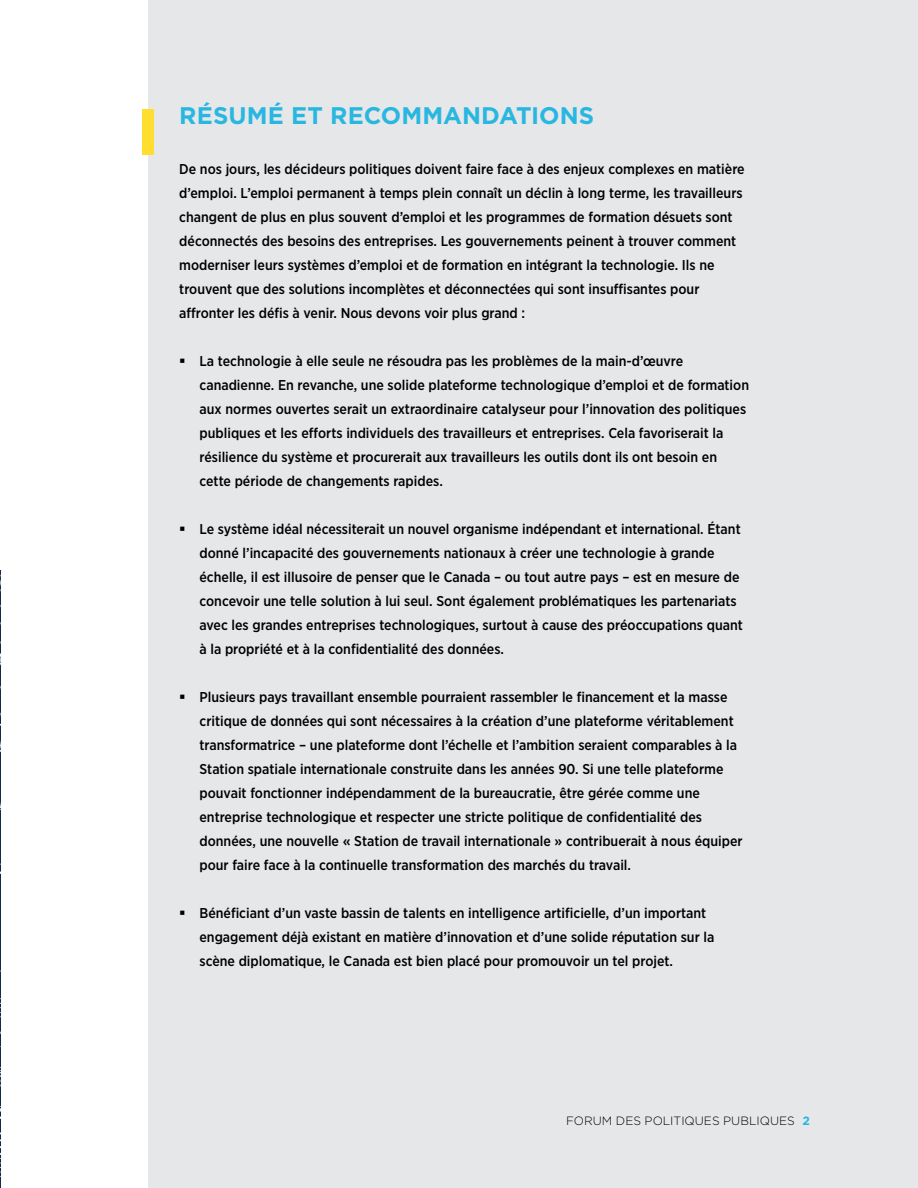
<style>
.page{position:relative;width:918px;height:1188px;background:#fff}
.page>*{position:absolute;margin:0;border:0;box-sizing:border-box;transform-origin:0 0}
.t1{font:700 24px "Gotham";letter-spacing:.005em;color:#29b7e1}
.t2{font:500 14.25px/24px "Gotham Narrow";color:#000}
.t3{font:300 12px "Gotham";color:#000}
.s1{font-weight:700;color:#29b7e1}
</style>
<div class="page">
<img style="left:0;top:570px;width:1px;height:618px">
<div style="left:148px;top:0;width:770px;height:1188px;background:#e6e7e8"></div>
<div style="left:143px;top:110px;width:11px;height:45px;background:#ffde2f"></div>
<h1 class="t1" style="left:179px;top:99px;width:417px">RÉSUMÉ ET RECOMMANDATIONS</h1>
<p class="t2" style="left:179px;top:157px;width:567px">De nos jours, les décideurs politiques doivent faire face à des enjeux complexes en matière d’emploi. L’emploi permanent à temps plein connaît un déclin à long terme, les travailleurs changent de plus en plus souvent d’emploi et les programmes de formation désuets sont déconnectés des besoins des entreprises. Les gouvernements peinent à trouver comment moderniser leurs systèmes d’emploi et de formation en intégrant la technologie. Ils ne trouvent que des solutions incomplètes et déconnectées qui sont insuffisantes pour affronter les défis à venir. Nous devons voir plus grand :</p>
<p class="t2" style="left:200px;top:349px;width:551px">La technologie à elle seule ne résoudra pas les problèmes de la main-d’œuvre canadienne. En revanche, une solide plateforme technologique d’emploi et de formation aux normes ouvertes serait un extraordinaire catalyseur pour l’innovation des politiques publiques et les efforts individuels des travailleurs et entreprises. Cela favoriserait la résilience du système et procurerait aux travailleurs les outils dont ils ont besoin en cette période de changements rapides.</p>
<p class="t2" style="left:200px;top:517px;width:545px">Le système idéal nécessiterait un nouvel organisme indépendant et international. Étant donné l’incapacité des gouvernements nationaux à créer une technologie à grande échelle, il est illusoire de penser que le Canada – ou tout autre pays – est en mesure de concevoir une telle solution à lui seul. Sont également problématiques les partenariats avec les grandes entreprises technologiques, surtout à cause des préoccupations quant à la propriété et à la confidentialité des données.</p>
<p class="t2" style="left:200px;top:685px;width:545px">Plusieurs pays travaillant ensemble pourraient rassembler le financement et la masse critique de données qui sont nécessaires à la création d’une plateforme véritablement transformatrice – une plateforme dont l’échelle et l’ambition seraient comparables à la Station spatiale internationale construite dans les années 90. Si une telle plateforme pouvait fonctionner indépendamment de la bureaucratie, être gérée comme une entreprise technologique et respecter une stricte politique de confidentialité des données, une nouvelle « Station de travail internationale » contribuerait à nous équiper pour faire face à la continuelle transformation des marchés du travail.</p>
<p class="t2" style="left:199px;top:901px;width:516px">Bénéficiant d’un vaste bassin de talents en intelligence artificielle, d’un important engagement déjà existant en matière d’innovation et d’une solide réputation sur la scène diplomatique, le Canada est bien placé pour promouvoir un tel projet.</p>
<p class="t3" style="left:566px;top:1113px;width:245px">FORUM DES POLITIQUES PUBLIQUES <span class="s1">2</span></p>
</div>
